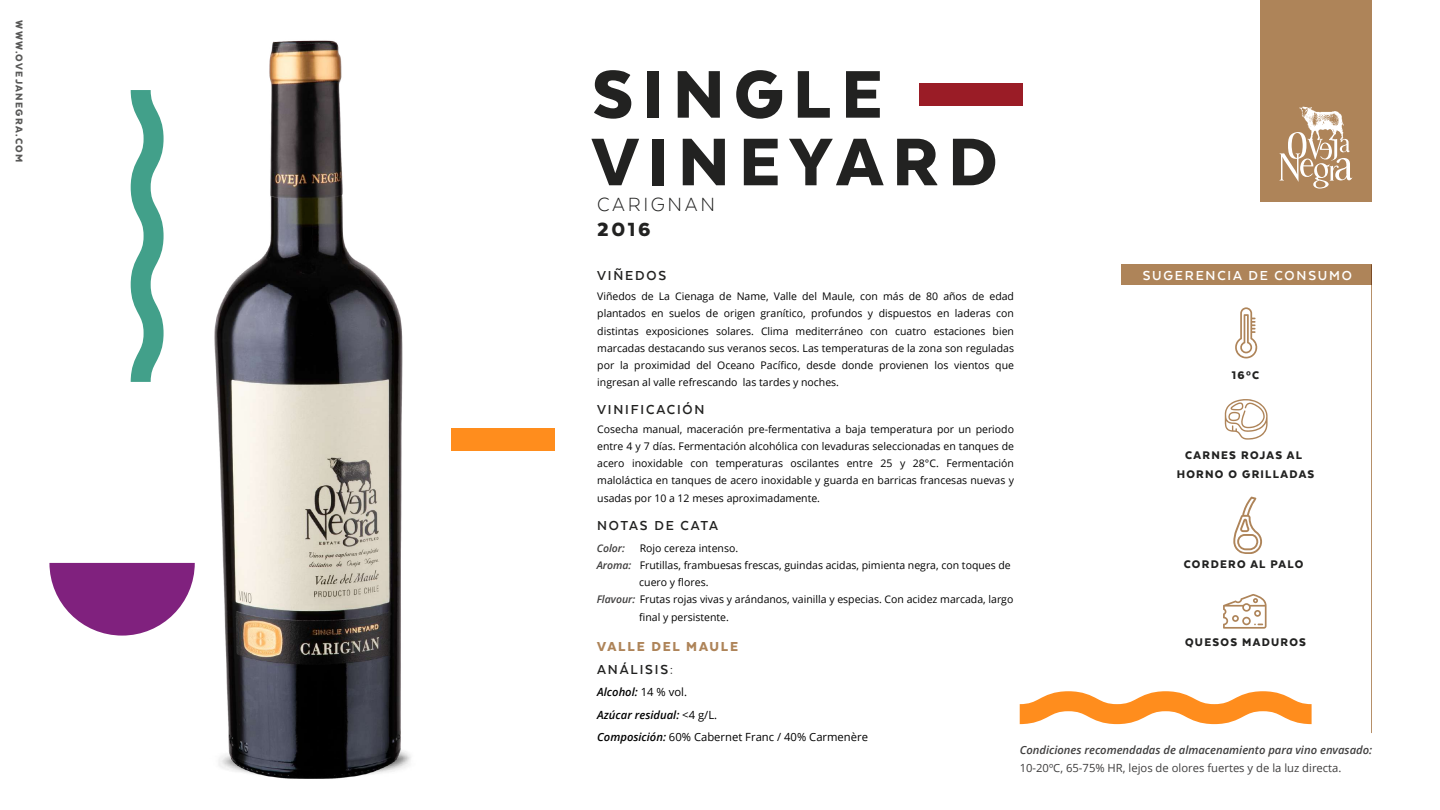
<style>
.page{position:relative;width:1440px;height:810px;background:#fff}
.page>*{position:absolute;margin:0;border:0;box-sizing:border-box;transform-origin:0 0}
.t1{font:900 77.55px/67.6px "Texta";letter-spacing:.12em;color:#222221}
.t2{font:300 21.98px "Texta";letter-spacing:.12em;color:#222221}
.t3{font:900 21.98px "Texta";color:#222221}
.t4{font:700 15px "Texta";letter-spacing:.12em;color:#222221}
.t5{font:700 15px "Texta";letter-spacing:.12em;color:#fff}
.t6{font:900 15px "Texta";letter-spacing:.12em;color:#ae8459}
.t7{font:900 12.75px/19.2px "Texta";letter-spacing:.1em;color:#222221;text-align:center}
.t8{font:11.25px/22.5px "Open Sans";color:#000}
.t9{font:italic 600 11.25px "Open Sans";color:#3f3e3e}
.t10{font:11.25px "Open Sans";color:#3f3e3e}
.t11{font:900 11.25px "Texta";letter-spacing:.12em;color:#585857}
.t12{font:10.5px/17.2px "Open Sans";color:#000;text-align:justify}
.t13{font:italic 600 10.5px "Open Sans";color:#3f3e3e}
.s1{font-weight:600;font-style:italic;color:#3f3e3e}
.s2{font-weight:600;font-style:italic}
</style>
<div class="page">
<div style="left:1121px;top:264px;width:251px;height:20px;background:#ae8459"></div>
<div style="left:1260px;top:0;width:112px;height:201px;background:#ae8459"></div>
<svg style="left:1020px;top:691px;width:292px;height:33px"></svg>
<div style="left:920px;top:83px;width:103px;height:22px;background:#9a1c26"></div>
<div style="left:451px;top:428px;width:104px;height:23px;background:#ff8d1d"></div>
<svg style="left:49px;top:563px;width:74px;height:73px"></svg>
<svg style="left:1235px;top:307px;width:22px;height:51px"></svg>
<svg style="left:1225px;top:399px;width:43px;height:41px"></svg>
<svg style="left:1280px;top:132px;width:73px;height:57px"></svg>
<img style="left:1295px;top:106px;width:56px;height:38px">
<hr style="left:1371px;top:264px;width:1px;height:469px;background:#ae8459">
<svg style="left:1223px;top:594px;width:44px;height:35px"></svg>
<img style="left:123px;top:40px;width:288px;height:739px">
<svg style="left:1233px;top:497px;width:29px;height:57px"></svg>
<p class="t11" style="left:25px;top:20px;width:143px;rotate:90deg">WWW.OVEJANEGRA.COM</p>
<h1 class="t1" style="left:592px;top:59px;width:407px">SINGLE<br>VINEYARD</h1>
<h2 class="t2" style="left:597px;top:193px;width:119px">CARIGNAN</h2>
<h2 class="t3" style="left:597px;top:218px;width:55px">2016</h2>
<h3 class="t4" style="left:597px;top:268px;width:70px">VIÑEDOS</h3>
<p class="t12" style="left:597px;top:287px;width:418px">Viñedos de La Cienaga de Name, Valle del Maule, con más de 80 años de edad plantados en suelos de origen granítico, profundos y dispuestos en laderas con distintas exposiciones solares. Clima mediterráneo con cuatro estaciones bien marcadas destacando sus veranos secos. Las temperaturas de la zona son reguladas por la proximidad del Oceano Pacífico, desde donde provienen los vientos que ingresan al valle refrescando las tardes y noches.</p>
<p class="t12" style="left:597px;top:420px;width:418px">Cosecha manual, maceración pre-fermentativa a baja temperatura por un periodo entre 4 y 7 días. Fermentación alcohólica con levaduras seleccionadas en tanques de acero inoxidable con temperaturas oscilantes entre 25 y 28°C. Fermentación maloláctica en tanques de acero inoxidable y guarda en barricas francesas nuevas y usadas por 10 a 12 meses aproximadamente.</p>
<p class="t13" style="left:597px;top:541px;width:30px">Color:</p>
<p class="t12" style="left:640px;top:539px;width:100px">Rojo cereza intenso.</p>
<p class="t12" style="left:597px;top:556px;width:416px"><span class="s1">Aroma:</span> Frutillas, frambuesas frescas, guindas acidas, pimienta negra, con toques de</p>
<p class="t12" style="left:639px;top:573px;width:71px">cuero y flores.</p>
<p class="t12" style="left:597px;top:591px;width:418px"><span class="s1">Flavour:</span> Frutas rojas vivas y arándanos, vainilla y especias. Con acidez marcada, largo</p>
<p class="t12" style="left:639px;top:608px;width:91px">final y persistente.</p>
<h3 class="t4" style="left:597px;top:401px;width:109px">VINIFICACIÓN</h3>
<h3 class="t4" style="left:597px;top:518px;width:123px">NOTAS DE CATA</h3>
<h3 class="t5" style="left:1143px;top:268px;width:211px">SUGERENCIA DE CONSUMO</h3>
<p class="t7" style="left:1232px;top:366px;width:29px">16ºC</p>
<p class="t7" style="left:1177px;top:446px;width:139px">CARNES ROJAS AL<br>HORNO O GRILLADAS</p>
<p class="t7" style="left:1184px;top:554px;width:121px">CORDERO AL PALO</p>
<h3 class="t6" style="left:597px;top:639px;width:143px">VALLE DEL MAULE</h3>
<h3 class="t4" style="left:597px;top:662px;width:78px">ANÁLISIS:</h3>
<p class="t8" style="left:597px;top:681px;width:272px"><span class="s2">Alcohol:</span> 14 % vol.<br><span class="s2">Azúcar residual:</span> &lt;4 g/L.<br><span class="s2">Composición:</span> 60% Cabernet Franc / 40% Carmenère</p>
<p class="t7" style="left:1185px;top:633px;width:122px">QUESOS MADUROS</p>
<p class="t9" style="left:1020px;top:742px;width:354px">Condiciones recomendadas de almacenamiento para vino envasado:</p>
<p class="t10" style="left:1020px;top:760px;width:323px">10-20ºC, 65-75% HR, lejos de olores fuertes y de la luz directa.</p>
</div>
